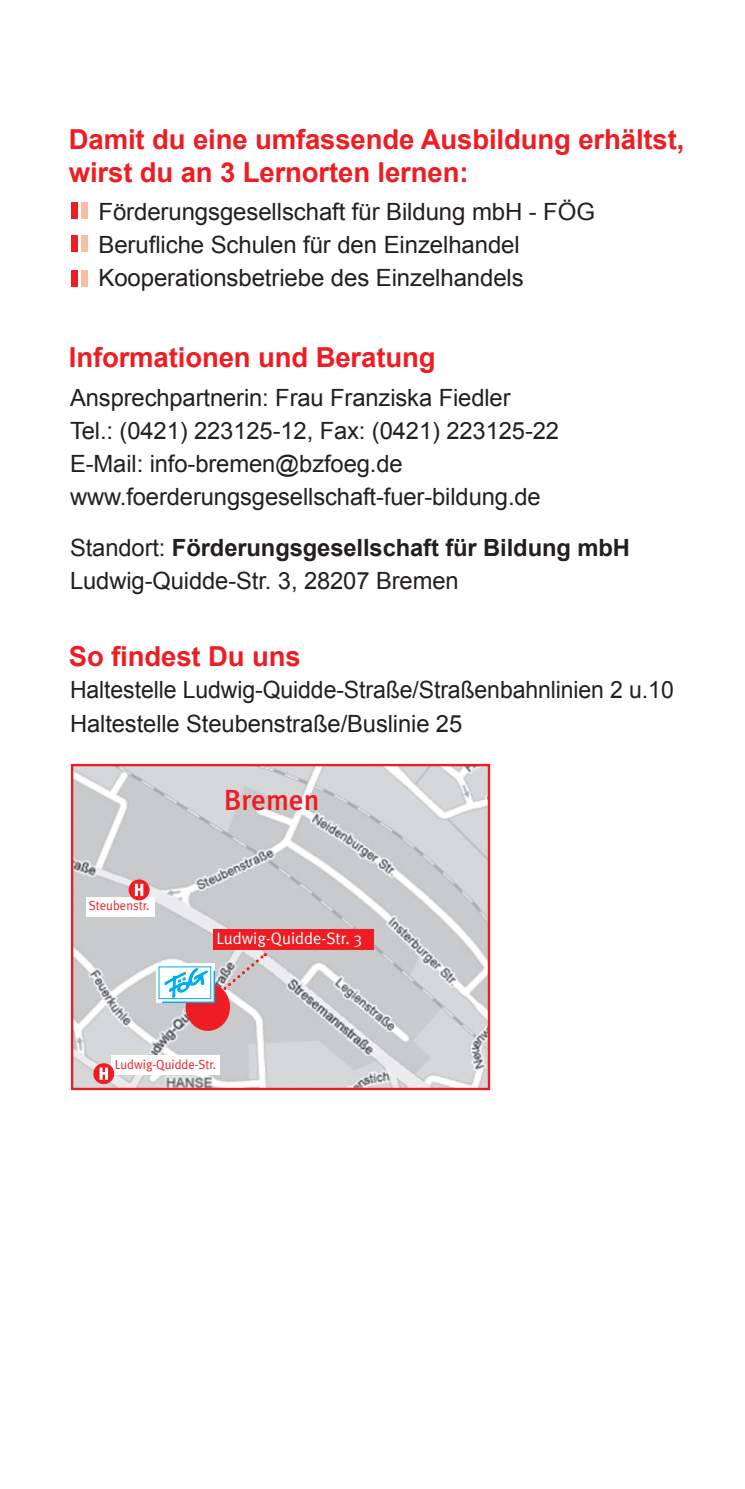
<style>
.page{position:relative;width:745px;height:1489px;background:#fff}
.page>*{position:absolute;margin:0;border:0;box-sizing:border-box;transform-origin:0 0}
.t1{font:500 29px "Meta Plus";color:#ee1d23}
.t2{font:700 27.5px/33px "Arial";letter-spacing:-.005em;color:#ee1d23}
.t3{font:23.75px/33.2px "Arial";letter-spacing:-.005em;color:#231f20}
.t4{font:16.5px "Meta Plus Normal";color:#fff}
.t5{font:13.25px "Meta Plus Normal";color:#ee1d23;scale:.95 1}
.s1{font-weight:700}
</style>
<div class="page">
<img style="left:74px;top:767px;width:413px;height:320px">
<div style="left:71px;top:764px;width:419px;height:326px;border:2px solid #ee1d23"></div>
<div style="left:185px;top:983px;width:45px;height:47px;background:#ee1d23;border-radius:50%"></div>
<svg style="left:156px;top:963px;width:5px;height:39px"></svg>
<div style="left:213px;top:928px;width:160px;height:21px;background:#ee1d23"></div>
<div style="left:111px;top:1055px;width:109px;height:19px;background:#fff"></div>
<svg style="left:161px;top:952px;width:106px;height:50px"></svg>
<div style="left:86px;top:897px;width:68px;height:19px;background:#fff"></div>
<div style="left:93px;top:1063px;width:21px;height:21px;background:#ee1d23;border-radius:50%"></div>
<svg style="left:99px;top:1067px;width:9px;height:12px"></svg>
<svg style="left:128px;top:879px;width:21px;height:21px"></svg>
<svg style="left:135px;top:883px;width:8px;height:13px"></svg>
<div style="left:81px;top:202px;width:7px;height:17px;background:#fabda6"></div>
<div style="left:71px;top:202px;width:7px;height:17px;background:#ee1d23"></div>
<div style="left:81px;top:235px;width:7px;height:17px;background:#fabda6"></div>
<div style="left:81px;top:270px;width:7px;height:17px;background:#fabda6"></div>
<div style="left:71px;top:235px;width:7px;height:17px;background:#ee1d23"></div>
<div style="left:71px;top:270px;width:7px;height:17px;background:#ee1d23"></div>
<p class="t2" style="left:69px;top:124px;width:616px">Damit du eine umfassende Ausbildung erhältst, wirst du an 3 Lernorten lernen:</p>
<p class="t3" style="left:98px;top:195px;width:498px">Förderungsgesellschaft für Bildung mbH - FÖG<br>Berufliche Schulen für den Einzelhandel<br>Kooperationsbetriebe des Einzelhandels</p>
<p class="t2" style="left:69px;top:341px;width:368px">Informationen und Beratung</p>
<p class="t3" style="left:70px;top:381px;width:490px">Ansprechpartnerin: Frau Franziska Fiedler Tel.: (0421) 223125-12, Fax: (0421) 223125-22<br>E-Mail: info-bremen@bzfoeg.de www.foerderungsgesellschaft-fuer-bildung.de</p>
<p class="t3" style="left:70px;top:531px;width:561px">Standort: <span class="s1">Förderungsgesellschaft für Bildung mbH<br></span>Ludwig-Quidde-Str. 3, 28207 Bremen</p>
<p class="t2" style="left:69px;top:640px;width:233px">So findest Du uns</p>
<p class="t3" style="left:70px;top:673px;width:605px">Haltestelle Ludwig-Quidde-Straße/Straßenbahnlinien 2 u.10<br>Haltestelle Steubenstraße/Buslinie 25</p>
<p class="t5" style="left:89px;top:898px;width:65px">Steubenstr.</p>
<p class="t1" style="left:224px;top:783px;width:97px">Bremen</p>
<p class="t4" style="left:216px;top:928px;width:147px">Ludwig-Quidde-Str. 3</p>
<p class="t5" style="left:115px;top:1056px;width:108px">Ludwig-Quidde-Str.</p>
</div>
